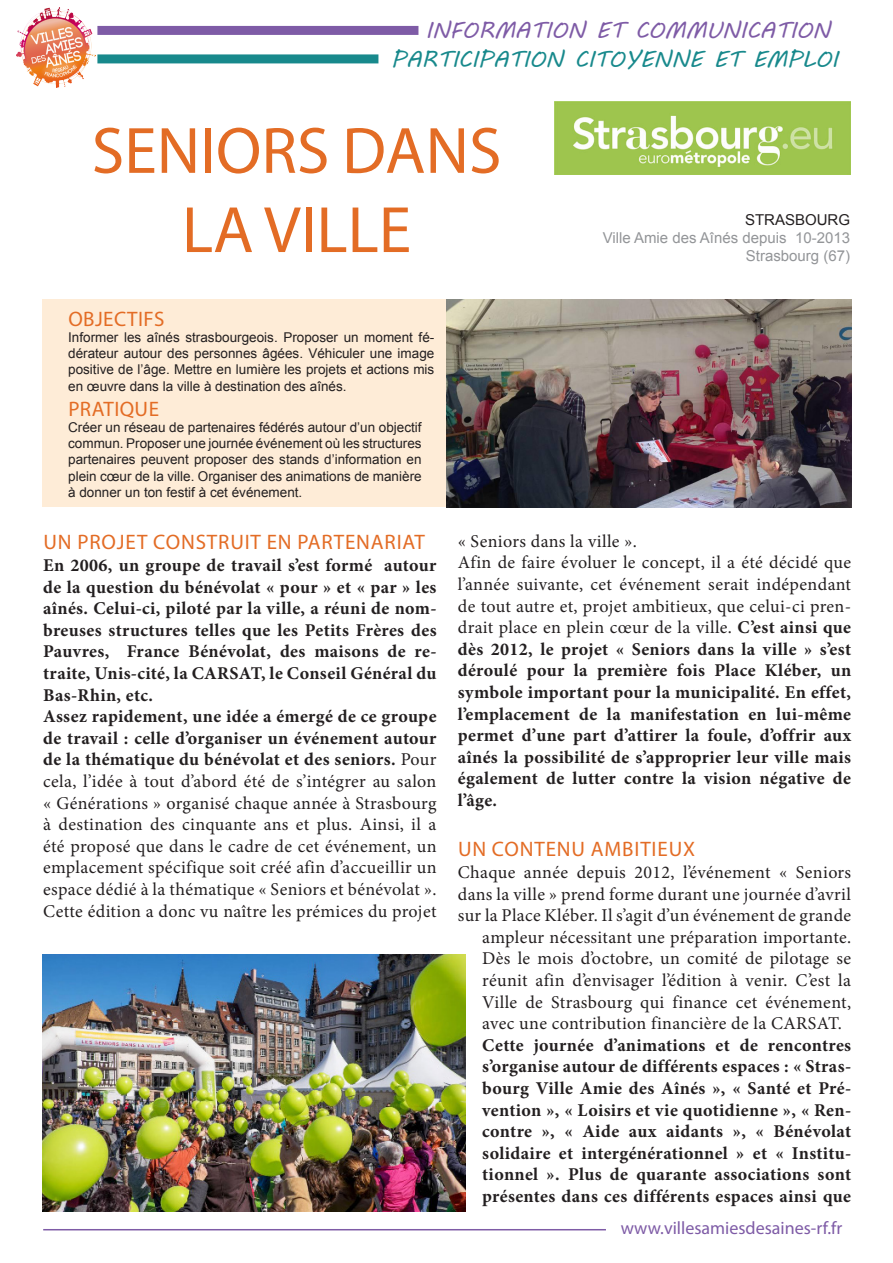
<style>
.page{position:relative;width:893px;height:1263px;background:#fff}
.page>*{position:absolute;margin:0;border:0;box-sizing:border-box;transform-origin:0 0}
.t1{font:66px "Myriad Pro";color:#e36c25}
.t2{font:22.5px "MV Boli";color:#18898c}
.t3{font:22.5px "MV Boli";color:#7e5ba6}
.t4{font:21px "Myriad Pro";letter-spacing:.04em;color:#e36c25}
.t5{font:21px "Myriad Pro";letter-spacing:.02em;color:#e36c25}
.t6{font:700 18px/21.6px "Minion Pro";letter-spacing:.02em;color:#231f20;text-align:justify}
.t7{font:18px/21.6px "Minion Pro";letter-spacing:.02em;color:#231f20;text-align:justify}
.t8{font:18px "Myriad Pro";color:#7e5ba6}
.t9{font:15px "Arial";color:#939598}
.t10{font:15px "Arial";color:#231f20}
.t11{font:13.5px/16.2px "Arial";color:#231f20;text-align:justify}
.s1{font-weight:700}
.s2{font-weight:400}
</style>
<div class="page">
<div style="left:43px;top:300px;width:404px;height:207px;background:#feecd7"></div>
<img style="left:446px;top:300px;width:406px;height:207px">
<div style="left:97px;top:26px;width:321px;height:9px;background:#7e5ba6"></div>
<img style="left:16px;top:8px;width:80px;height:80px">
<hr style="left:43px;top:1229px;width:563px;height:1px;background:#7e5ba6">
<img style="left:554px;top:101px;width:296px;height:73px">
<img style="left:43px;top:955px;width:422px;height:257px">
<div style="left:97px;top:54px;width:281px;height:9px;background:#18898c"></div>
<p class="t3" style="left:426px;top:15px;width:406px">INFORMATION ET COMMUNICATION</p>
<p class="t2" style="left:391px;top:44px;width:448px">PARTICIPATION CITOYENNE ET EMPLOI</p>
<p class="t1" style="left:92px;top:110px;width:411px">SENIORS DANS</p>
<p class="t1" style="left:182px;top:189px;width:231px">LA VILLE</p>
<p class="t5" style="left:68px;top:306px;width:98px">OBJECTIFS</p>
<p class="t11" style="left:68px;top:329px;width:368px">Informer les aînés strasbourgeois. Proposer un moment fé&shy;dérateur autour des personnes âgées. Véhiculer une image positive de l’âge. Mettre en lumière les projets et actions mis en œuvre dans la ville à destination des aînés.</p>
<p class="t5" style="left:68px;top:396px;width:92px">PRATIQUE</p>
<p class="t11" style="left:68px;top:419px;width:355px">Créer un réseau de partenaires fédérés autour d’un objectif commun. Proposer une journée événement où les structures partenaires peuvent proposer des stands d’information en plein cœur de la ville. Organiser des animations de manière à donner un ton festif à cet événement.</p>
<p class="t10" style="left:745px;top:210px;width:107px">STRASBOURG</p>
<p class="t9" style="left:603px;top:228px;width:249px">Ville Amie des Aînés depuis 10-2013</p>
<p class="t9" style="left:746px;top:246px;width:106px">Strasbourg (67)</p>
<p class="t4" style="left:43px;top:529px;width:383px">UN PROJET CONSTRUIT EN PARTENARIAT</p>
<p class="t6" style="left:43px;top:554px;width:395px">En 2006, un groupe de travail s’est formé autour de la question du bénévolat « pour » et « par » les aînés. Celui-ci, piloté par la ville, a réuni de nom&shy;breuses structures telles que les Petits Frères des Pauvres, France Bénévolat, des maisons de re&shy;traite, Unis-cité, la CARSAT, le Conseil Général du Bas-Rhin, etc.</p>
<p class="t7" style="left:43px;top:706px;width:395px"><span class="s1">Assez rapidement, une idée a émergé de ce groupe de travail : celle d’organiser un événement autour de la thématique du bénévolat et des seniors.</span> Pour cela, l’idée à tout d’abord été de s’intégrer au salon « Générations » organisé chaque année à Strasbourg à destination des cinquante ans et plus. Ainsi, il a été proposé que dans le cadre de cet événement, un emplacement spécifique soit créé afin d’accueillir un espace dédié à la thématique « Seniors et bénévolat ».</p>
<p class="t7" style="left:43px;top:900px;width:395px">Cette édition a donc vu naître les prémices du projet</p>
<p class="t7" style="left:458px;top:530px;width:181px">« Seniors dans la ville ».</p>
<p class="t6" style="left:458px;top:552px;width:395px"><span class="s2">Afin de faire évoluer le concept, il a été décidé que l’année suivante, cet événement serait indépendant de tout autre et, projet ambitieux, que celui-ci pren&shy;drait place en plein cœur de la ville.</span> C’est ainsi que dès 2012, le projet « Seniors dans la ville » s’est déroulé pour la première fois Place Kléber, un symbole important pour la municipalité. En effet, l’emplacement de la manifestation en lui-même permet d’une part d’attirer la foule, d’offrir aux aînés la possibilité de s’approprier leur ville mais également de lutter contre la vision négative de l’âge.</p>
<p class="t4" style="left:458px;top:836px;width:239px">UN CONTENU AMBITIEUX</p>
<p class="t7" style="left:458px;top:861px;width:395px">Chaque année depuis 2012, l’événement « Seniors</p>
<p class="t7" style="left:458px;top:883px;width:395px">dans la ville » prend forme durant une journée d’avril</p>
<p class="t7" style="left:458px;top:905px;width:395px">sur la Place Kléber. Il s’agit d’un événement de grande</p>
<p class="t7" style="left:482px;top:926px;width:370px">ampleur nécessitant une préparation importante.</p>
<p class="t7" style="left:482px;top:948px;width:370px">Dès le mois d’octobre, un comité de pilotage se</p>
<p class="t7" style="left:482px;top:969px;width:370px">réunit afin d’envisager l’édition à venir. C’est la</p>
<p class="t7" style="left:482px;top:991px;width:370px">Ville de Strasbourg qui finance cet événement,</p>
<p class="t7" style="left:482px;top:1013px;width:361px">avec une contribution financière de la CARSAT.</p>
<p class="t6" style="left:482px;top:1034px;width:370px">Cette journée d’animations et de rencontres s’organise autour de différents espaces : « Stras&shy;bourg Ville Amie des Aînés », « Santé et Pré&shy;vention », « Loisirs et vie quotidienne », « Ren&shy;contre », « Aide aux aidants », « Bénévolat solidaire et intergénérationnel » et « Institu&shy;tionnel ». Plus de quarante associations sont présentes dans ces différents espaces ainsi que</p>
<p class="t8" style="left:621px;top:1217px;width:223px">www.villesamiesdesaines-rf.fr</p>
</div>
